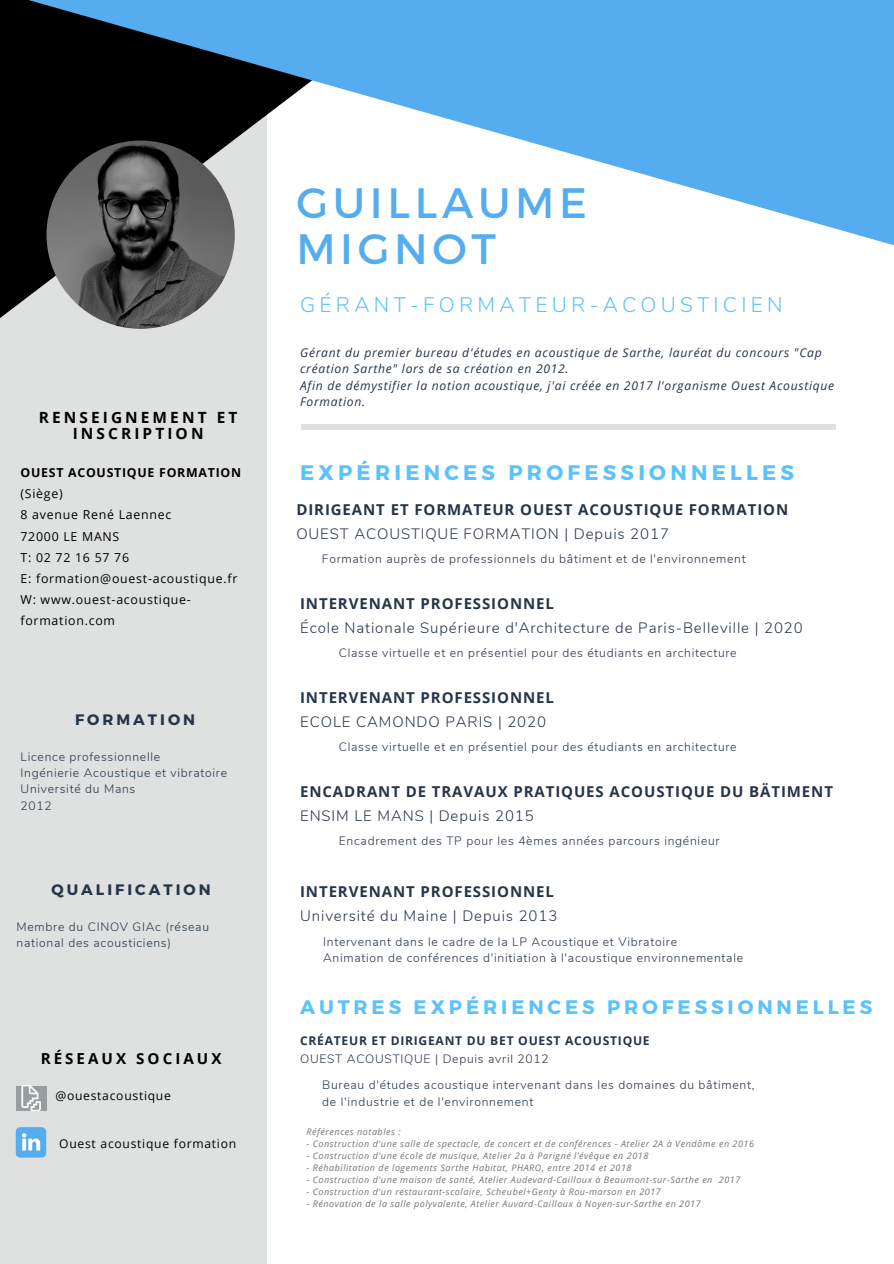
<style>
.page{position:relative;width:894px;height:1264px;background:#fff}
.page>*{position:absolute;margin:0;border:0;box-sizing:border-box;transform-origin:0 0}
.t1{font:42.45px "Montserrat";letter-spacing:.11em;color:#55acee}
.t2{font:300 21px "Nunito";letter-spacing:.2em;color:#5bc2fd}
.t3{font:700 21px "Montserrat";letter-spacing:.2em;color:#5bc2fd}
.t4{font:700 19.5px "Montserrat";letter-spacing:.2em;color:#5bc2fd}
.t5{font:700 15.45px/15.8px "Open Sans";letter-spacing:.2em;color:#000;text-align:center}
.t6{font:700 15.15px "Montserrat";letter-spacing:.2em;color:#263547}
.t7{font:700 15.15px "Open Sans";letter-spacing:.2em;color:#000}
.t8{font:300 15px "Nunito";letter-spacing:.06em;color:#263547}
.t9{font:700 15px "Open Sans";letter-spacing:.06em;color:#263547}
.t10{font:12.3px/21.1px "Open Sans";letter-spacing:.06em;color:#000}
.t11{font:700 12.3px/21.1px "Open Sans";letter-spacing:.06em;color:#000}
.t12{font:300 12.15px/16.5px "Nunito";letter-spacing:.06em;color:#263547}
.t13{font:italic 12.15px/16.5px "Open Sans";letter-spacing:.06em;color:#263547}
.t14{font:12.15px "Open Sans";letter-spacing:.06em;color:#000}
.t15{font:700 12.15px "Open Sans";letter-spacing:.06em;color:#263547}
.t16{font:italic 9px "Open Sans";letter-spacing:.06em;color:#747476}
.s1{font-weight:400}
</style>
<div class="page">
<div style="left:0;top:13px;width:266px;height:1250px;background:#dfe0e0"></div>
<div style="left:301px;top:423px;width:534px;height:6px;background:#dfe0e0"></div>
<svg style="left:0;top:272px;width:267px;height:151px"></svg>
<img style="left:46px;top:141px;width:189px;height:188px;border-radius:50%">
<svg style="left:0;top:0;width:893px;height:272px"></svg>
<div style="left:17px;top:1085px;width:30px;height:25px;background:#989da0"></div>
<svg style="left:21px;top:1085px;width:20px;height:25px"></svg>
<svg style="left:16px;top:1127px;width:30px;height:30px"></svg>
<p class="t5" style="left:39px;top:409px;width:200px">RENSEIGNEMENT ET<br>INSCRIPTION</p>
<p class="t11" style="left:21px;top:461px;width:222px">OUEST ACOUSTIQUE FORMATION <span class="s1">(Siège)</span></p>
<p class="t10" style="left:21px;top:504px;width:152px">8 avenue René Laennec</p>
<p class="t10" style="left:21px;top:525px;width:100px">72000 LE MANS</p>
<p class="t10" style="left:21px;top:546px;width:110px">T: 02 72 16 57 76</p>
<p class="t10" style="left:21px;top:567px;width:218px">E: formation@ouest-acoustique.fr</p>
<p class="t10" style="left:21px;top:589px;width:172px">W: www.ouest-acoustique&shy;formation.com</p>
<p class="t6" style="left:75px;top:710px;width:122px">FORMATION</p>
<p class="t12" style="left:21px;top:748px;width:141px">Licence professionnelle</p>
<p class="t12" style="left:21px;top:764px;width:208px">Ingénierie Acoustique et vibratoire</p>
<p class="t12" style="left:21px;top:781px;width:116px">Université du Mans</p>
<p class="t12" style="left:21px;top:797px;width:33px">2012</p>
<p class="t6" style="left:51px;top:880px;width:161px">QUALIFICATION</p>
<p class="t12" style="left:17px;top:918px;width:194px">Membre du CINOV GIAc (réseau national des acousticiens)</p>
<p class="t7" style="left:41px;top:1048px;width:182px">RÉSEAUX SOCIAUX</p>
<p class="t14" style="left:55px;top:1086px;width:117px">@ouestacoustique</p>
<p class="t14" style="left:59px;top:1135px;width:178px">Ouest acoustique formation</p>
<p class="t1" style="left:296px;top:175px;width:292px">GUILLAUME</p>
<p class="t1" style="left:296px;top:221px;width:201px">MIGNOT</p>
<p class="t2" style="left:300px;top:291px;width:484px">GÉRANT-FORMATEUR-ACOUSTICIEN</p>
<p class="t13" style="left:300px;top:344px;width:523px">Gérant du premier bureau d'études en acoustique de Sarthe, lauréat du concours "Cap création Sarthe" lors de sa création en 2012.</p>
<p class="t13" style="left:300px;top:377px;width:535px">Afin de démystifier la notion acoustique, j'ai créée en 2017 l'organisme Ouest Acoustique<br>Formation.</p>
<p class="t3" style="left:300px;top:459px;width:495px">EXPÉRIENCES PROFESSIONNELLES</p>
<p class="t9" style="left:296px;top:499px;width:493px">DIRIGEANT ET FORMATEUR OUEST ACOUSTIQUE FORMATION</p>
<p class="t8" style="left:296px;top:524px;width:374px">OUEST ACOUSTIQUE FORMATION | Depuis 2017</p>
<p class="t12" style="left:322px;top:550px;width:425px">Formation auprès de professionnels du bâtiment et de l'environnement</p>
<p class="t9" style="left:300px;top:593px;width:255px">INTERVENANT PROFESSIONNEL</p>
<p class="t8" style="left:300px;top:617px;width:504px">École Nationale Supérieure d'Architecture de Paris-Belleville | 2020</p>
<p class="t12" style="left:339px;top:644px;width:399px">Classe virtuelle et en présentiel pour des étudiants en architecture</p>
<p class="t9" style="left:300px;top:687px;width:255px">INTERVENANT PROFESSIONNEL</p>
<p class="t8" style="left:300px;top:711px;width:247px">ECOLE CAMONDO PARIS | 2020</p>
<p class="t12" style="left:339px;top:738px;width:399px">Classe virtuelle et en présentiel pour des étudiants en architecture</p>
<p class="t9" style="left:300px;top:781px;width:534px">ENCADRANT DE TRAVAUX PRATIQUES ACOUSTIQUE DU BÄTIMENT</p>
<p class="t8" style="left:300px;top:805px;width:235px">ENSIM LE MANS | Depuis 2015</p>
<p class="t12" style="left:339px;top:832px;width:382px">Encadrement des TP pour les 4èmes années parcours ingénieur</p>
<p class="t9" style="left:300px;top:881px;width:255px">INTERVENANT PROFESSIONNEL</p>
<p class="t8" style="left:300px;top:905px;width:259px">Université du Maine | Depuis 2013</p>
<p class="t12" style="left:323px;top:933px;width:355px">Intervenant dans le cadre de la LP Acoustique et Vibratoire</p>
<p class="t12" style="left:323px;top:950px;width:421px">Animation de conférences d'initiation à l'acoustique environnementale</p>
<p class="t4" style="left:300px;top:994px;width:573px">AUTRES EXPÉRIENCES PROFESSIONNELLES</p>
<p class="t15" style="left:300px;top:1032px;width:351px">CRÉATEUR ET DIRIGEANT DU BET OUEST ACOUSTIQUE</p>
<p class="t12" style="left:300px;top:1050px;width:250px">OUEST ACOUSTIQUE | Depuis avril 2012</p>
<p class="t12" style="left:322px;top:1077px;width:433px">Bureau d'études acoustique intervenant dans les domaines du bâtiment, de l'industrie et de l'environnement</p>
<p class="t16" style="left:306px;top:1125px;width:96px">Références notables :</p>
<p class="t16" style="left:306px;top:1137px;width:449px">- Construction d'une salle de spectacle, de concert et de conférences - Atelier 2A à Vendôme en 2016</p>
<p class="t16" style="left:306px;top:1149px;width:343px">- Construction d'une école de musique, Atelier 2a à Parigné l’évêque en 2018</p>
<p class="t16" style="left:306px;top:1161px;width:326px">- Réhabilitation de logements Sarthe Habitat, PHARO, entre 2014 et 2018</p>
<p class="t16" style="left:306px;top:1173px;width:435px">- Construction d'une maison de santé, Atelier Audevard-Cailloux à Beaumont-sur-Sarthe en 2017</p>
<p class="t16" style="left:306px;top:1185px;width:356px">- Construction d'un restaurant-scolaire, Scheubel+Genty à Rou-marson en 2017</p>
<p class="t16" style="left:306px;top:1197px;width:395px">- Rénovation de la salle polyvalente, Atelier Auvard-Cailloux à Noyen-sur-Sarthe en 2017</p>
</div>
